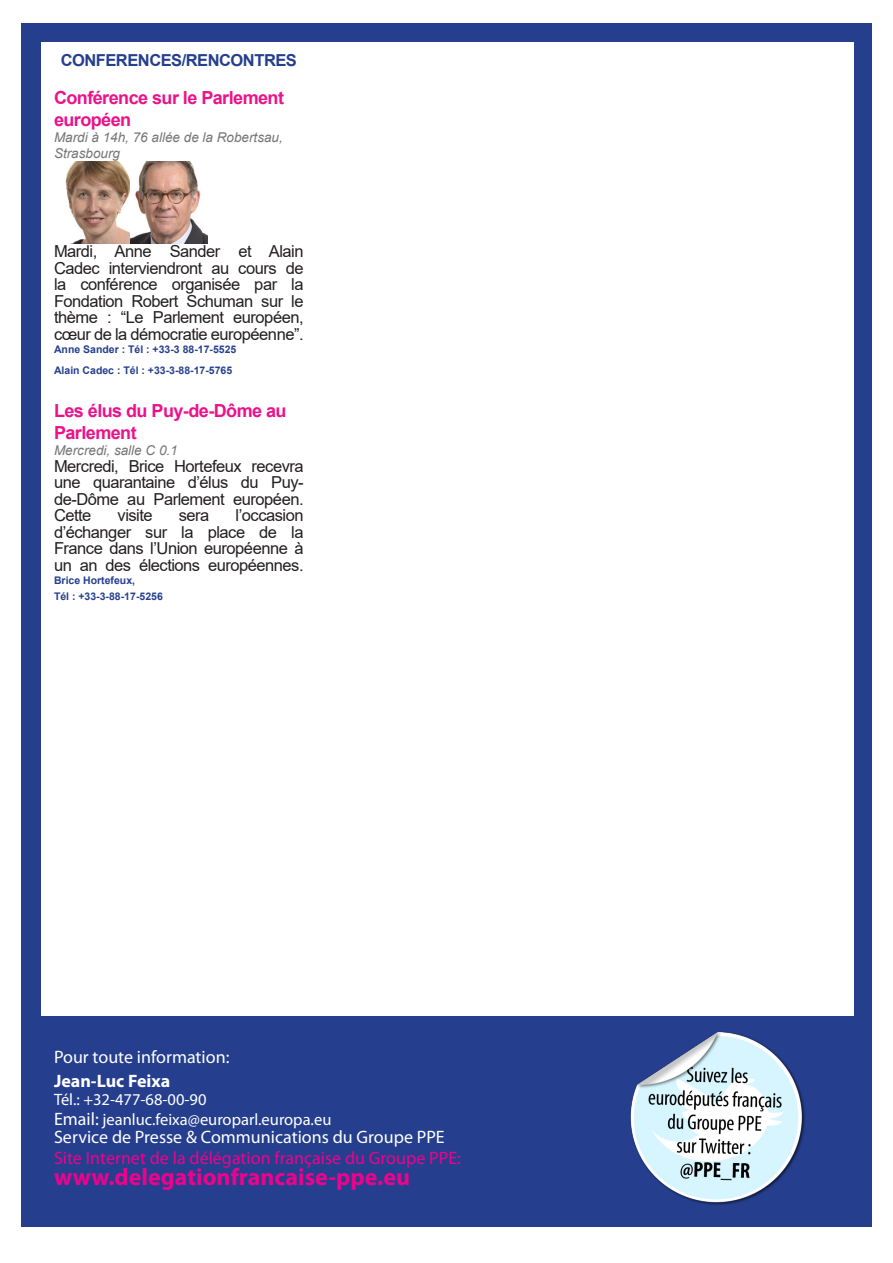
<style>
.page{position:relative;width:893px;height:1263px;background:#fff}
.page>*{position:absolute;margin:0;border:0;box-sizing:border-box;transform-origin:0 0}
.t1{font:700 24px "Myriad Pro";color:#ed028c}
.t2{font:700 18px/21.6px "Arial";letter-spacing:-.03em;color:#eb128a}
.t3{font:18px "Myriad Pro";color:#fff}
.t4{font:18px "Myriad Pro";color:#ed028c}
.t5{font:700 18px "Myriad Pro";color:#fff}
.t6{font:16.5px/16.5px "Arial";letter-spacing:-.03em;color:#231f20;text-align:justify}
.t7{font:16.5px/19.8px "Myriad Pro";color:#fff}
.t8{font:700 16.5px "Arial";letter-spacing:-.03em;color:#253f8e}
.t9{font:italic 13.5px/16.5px "Arial";color:#757575}
.t10{font:700 10.5px "Arial";color:#253f8e}
.s1{font-size:18px}
</style>
<div class="page">
<div style="left:21px;top:24px;width:851px;height:1203px;background:#253f8e"></div>
<div style="left:41px;top:43px;width:812px;height:973px;background:#fff"></div>
<img style="left:630px;top:1031px;width:175px;height:174px">
<img style="left:65px;top:162px;width:66px;height:81px">
<img style="left:131px;top:162px;width:77px;height:81px">
<p class="t8" style="left:61px;top:49px;width:238px">CONFERENCES/RENCONTRES</p>
<p class="t2" style="left:54px;top:87px;width:232px">Conférence sur le Parlement européen</p>
<p class="t9" style="left:54px;top:129px;width:230px">Mardi à 14h, 76 allée de la Robertsau,<br>Strasbourg</p>
<p class="t6" style="left:54px;top:243px;width:251px">Mardi, Anne Sander et Alain Cadec interviendront au cours de la conférence organisée par la Fondation Robert Schuman sur le thème : “Le Parlement européen, cœur de la démocratie européenne”.</p>
<p class="t10" style="left:54px;top:341px;width:184px">Anne Sander : Tél : +33-3 88-17-5525</p>
<p class="t10" style="left:54px;top:363px;width:180px">Alain Cadec : Tél : +33-3-88-17-5765</p>
<p class="t2" style="left:54px;top:400px;width:234px">Les élus du Puy-de-Dôme au<br>Parlement</p>
<p class="t9" style="left:54px;top:443px;width:125px">Mercredi, salle C 0.1</p>
<p class="t6" style="left:54px;top:458px;width:251px">Mercredi, Brice Hortefeux recevra une quarantaine d’élus du Puy&shy;de-Dôme au Parlement européen.<br>Cette</p>
<p class="t6" style="left:54px;top:507px;width:251px;text-indent:182px">l’occasion d’échanger sur la place de la France dans l’Union européenne à un an des élections européennes.</p>
<p class="t10" style="left:54px;top:572px;width:83px">Brice Hortefeux,</p>
<p class="t10" style="left:54px;top:589px;width:110px">Tél : +33-3-88-17-5256</p>
<p class="t6" style="left:118px;top:507px;width:37px">visite</p>
<p class="t6" style="left:179px;top:507px;width:32px">sera</p>
<p class="t3" style="left:54px;top:1046px;width:177px">Pour toute information:</p>
<p class="t5" style="left:54px;top:1069px;width:118px">Jean-Luc Feixa</p>
<p class="t7" style="left:54px;top:1089px;width:279px">Tél.: +32-477-68-00-90<br><span class="s1">Email:</span> jeanluc.feixa@europarl.europa.eu</p>
<p class="t3" style="left:54px;top:1126px;width:392px">Service de Presse &amp; Communications du Groupe PPE</p>
<p class="t4" style="left:54px;top:1147px;width:408px">Site Internet de la délégation française du Groupe PPE:</p>
<h1 class="t1" style="left:54px;top:1161px;width:358px">www.delegationfrancaise-ppe.eu</h1>
</div>
